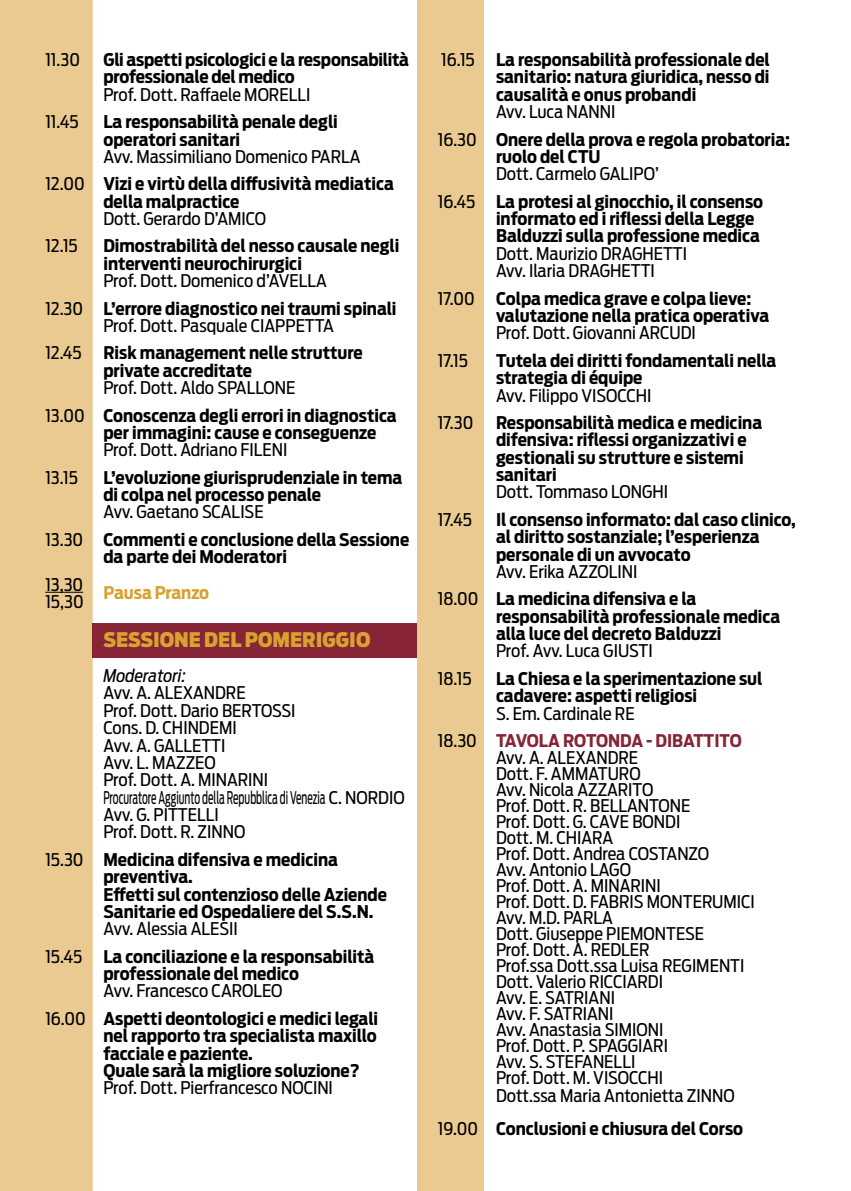
<style>
.page{position:relative;width:851px;height:1191px;background:#fff}
.page>*{position:absolute;margin:0;border:0;box-sizing:border-box;transform-origin:0 0}
.t1{font:900 20px "Antenna Cond";color:#d8a231;scale:1.04 1}
.t2{font:700 17.4px/17.4px "Antenna Cond";color:#000;scale:1.04 1}
.t3{font:17.4px/16px "Antenna Cond";color:#000;scale:1.04 1}
.t4{font:700 17.4px/27.4px "Antenna Cond";color:#872435;scale:1.04 1}
.t5{font:700 17.4px "Antenna Cond";color:#d8a231;scale:1.04 1}
.t6{font:italic 17.4px "Antenna Cond";color:#000;scale:1.04 1}
.s1{font-weight:400}
.s2{font-weight:700}
.s3{font-weight:400;color:#000}
</style>
<div class="page">
<div style="left:93px;top:623px;width:324px;height:34px;background:#872435"></div>
<div style="left:0;top:0;width:93px;height:1191px;background:#eaca90"></div>
<div style="left:417px;top:0;width:66px;height:1191px;background:#eaca90"></div>
<hr style="left:45px;top:592px;width:38px;height:1px;background:#000">
<p class="t3" style="left:45px;top:53px;width:35px">11.30</p>
<p class="t2" style="left:103px;top:52px;width:295px">Gli aspetti psicologici e la responsabilità professionale del medico</p>
<p class="t3" style="left:103px;top:88px;width:200px">Prof. Dott. Raffaele MORELLI</p>
<p class="t3" style="left:45px;top:115px;width:33px">11.45</p>
<p class="t2" style="left:103px;top:114px;width:227px">La responsabilità penale degli operatori sanitari</p>
<p class="t2" style="left:45px;top:144px;width:336px;line-height:27.4px;text-indent:58px"><span class="s1">Avv. Massimiliano Domenico PARLA<br>12.00</span> Vizi e virtù della diffusività mediatica</p>
<p class="t2" style="left:103px;top:194px;width:132px">della malpractice</p>
<p class="t3" style="left:103px;top:212px;width:158px">Dott. Gerardo D’AMICO</p>
<p class="t3" style="left:45px;top:239px;width:33px">12.15</p>
<p class="t2" style="left:103px;top:238px;width:286px">Dimostrabilità del nesso causale negli interventi neurochirurgici</p>
<p class="t2" style="left:45px;top:268px;width:339px;line-height:27.4px;text-indent:58px"><span class="s1">Prof. Dott. Domenico d’AVELLA<br>12.30</span> L’errore diagnostico nei traumi spinali</p>
<p class="t3" style="left:45px;top:313px;width:307px;line-height:27.4px;text-indent:58px">Prof. Dott. Pasquale CIAPPETTA<br>12.45 <span class="s2">Risk management nelle strutture</span></p>
<p class="t2" style="left:103px;top:363px;width:144px">private accreditate</p>
<p class="t2" style="left:45px;top:375px;width:339px;line-height:27.4px;text-indent:58px"><span class="s1">Prof. Dott. Aldo SPALLONE<br>13.00</span> Conoscenza degli errori in diagnostica</p>
<p class="t2" style="left:103px;top:425px;width:264px">per immagini: cause e conseguenze</p>
<p class="t3" style="left:103px;top:443px;width:178px">Prof. Dott. Adriano FILENI</p>
<p class="t3" style="left:45px;top:470px;width:33px">13.15</p>
<p class="t2" style="left:103px;top:470px;width:289px">L’evoluzione giurisprudenziale in tema di colpa nel processo penale</p>
<p class="t2" style="left:45px;top:499px;width:351px;line-height:27.4px;text-indent:58px"><span class="s1">Avv. Gaetano SCALISE<br>13.30</span> Commenti e conclusione della Sessione</p>
<p class="t2" style="left:103px;top:549px;width:178px">da parte dei Moderatori</p>
<p class="t3" style="left:45px;top:577px;width:38px">13,30</p>
<p class="t5" style="left:103px;top:585px;width:103px">Pausa Pranzo</p>
<p class="t3" style="left:45px;top:594px;width:38px">15,30</p>
<p class="t1" style="left:103px;top:628px;width:258px">SESSIONE DEL POMERIGGIO</p>
<p class="t6" style="left:103px;top:666px;width:81px">Moderatori:</p>
<p class="t3" style="left:103px;top:685px;width:291px;line-height:17.4px">Avv. A. ALEXANDRE<br>Prof. Dott. Dario BERTOSSI<br>Cons. D. CHINDEMI<br>Avv. A. GALLETTI<br>Avv. L. MAZZEO<br>Prof. Dott. A. MINARINI<br>Procuratore Aggiunto della Repubblica di Venezia C. NORDIO<br>Avv. G. PITTELLI<br>Prof. Dott. R. ZINNO</p>
<p class="t2" style="left:103px;top:852px;width:274px;text-indent:-58px"><span class="s1">15.30</span> Medicina difensiva e medicina preventiva.<br>Effetti sul contenzioso delle Aziende<br>Sanitarie ed Ospedaliere del S.S.N.</p>
<p class="t2" style="left:45px;top:916px;width:318px;line-height:27.4px;text-indent:58px"><span class="s1">Avv. Alessia ALESII<br>15.45</span> La conciliazione e la responsabilità</p>
<p class="t2" style="left:103px;top:966px;width:189px">professionale del medico</p>
<p class="t2" style="left:45px;top:978px;width:321px;line-height:27.4px;text-indent:58px"><span class="s1">Avv. Francesco CAROLEO<br>16.00</span> Aspetti deontologici e medici legali</p>
<p class="t2" style="left:103px;top:1028px;width:264px">nel rapporto tra specialista maxillo facciale e paziente.<br>Quale sarà la migliore soluzione?</p>
<p class="t3" style="left:103px;top:1081px;width:222px">Prof. Dott. Pierfrancesco NOCINI</p>
<p class="t2" style="left:496px;top:52px;width:265px;text-align:justify;text-indent:-55px"><span class="s1">16.15</span> La responsabilità professionale del sanitario: natura giuridica, nesso di causalità e onus probandi</p>
<p class="t2" style="left:438px;top:99px;width:340px;line-height:27.4px;text-indent:58px"><span class="s1">Avv. Luca NANNI<br>16.30</span> Onere della prova e regola probatoria:</p>
<p class="t2" style="left:496px;top:149px;width:102px">ruolo del CTU</p>
<p class="t2" style="left:438px;top:161px;width:314px;line-height:27.4px;text-indent:58px"><span class="s1">Dott. Carmelo GALIPO’<br>16.45</span> La protesi al ginocchio, il consenso</p>
<p class="t2" style="left:496px;top:211px;width:255px">informato ed i riflessi della Legge<br>Balduzzi sulla professione medica</p>
<p class="t3" style="left:496px;top:246px;width:185px;line-height:17.4px">Dott. Maurizio DRAGHETTI<br>Avv. Ilaria DRAGHETTI</p>
<p class="t2" style="left:496px;top:291px;width:264px;text-indent:-58px"><span class="s1">17.00</span> Colpa medica grave e colpa lieve: valutazione nella pratica operativa</p>
<p class="t3" style="left:496px;top:326px;width:194px">Prof. Dott. Giovanni ARCUDI</p>
<p class="t3" style="left:438px;top:353px;width:30px">17.15</p>
<p class="t2" style="left:496px;top:353px;width:271px">Tutela dei diritti fondamentali nella strategia di équipe</p>
<p class="t3" style="left:496px;top:388px;width:151px">Avv. Filippo VISOCCHI</p>
<p class="t3" style="left:438px;top:416px;width:35px">17.30</p>
<p class="t2" style="left:496px;top:415px;width:257px">Responsabilità medica e medicina difensiva: riflessi organizzativi e gestionali su strutture e sistemi sanitari</p>
<p class="t3" style="left:496px;top:485px;width:167px">Dott. Tommaso LONGHI</p>
<p class="t3" style="left:438px;top:512px;width:34px">17.45</p>
<p class="t2" style="left:496px;top:512px;width:289px">Il consenso informato: dal caso clinico, al diritto sostanziale; l’esperienza personale di un avvocato</p>
<p class="t3" style="left:438px;top:559px;width:250px;line-height:27.4px;text-align:center">Avv. Erika AZZOLINI<br>18.00 <span class="s2">La medicina difensiva e la</span></p>
<p class="t2" style="left:496px;top:609px;width:275px">responsabilità professionale medica alla luce del decreto Balduzzi</p>
<p class="t3" style="left:496px;top:644px;width:152px">Prof. Avv. Luca GIUSTI</p>
<p class="t3" style="left:438px;top:671px;width:34px">18.15</p>
<p class="t2" style="left:496px;top:671px;width:258px">La Chiesa e la sperimentazione sul cadavere: aspetti religiosi</p>
<p class="t4" style="left:438px;top:700px;width:293px;text-indent:58px"><span class="s3">S. Em. Cardinale RE<br>18.30</span> TAVOLA ROTONDA - DIBATTITO</p>
<p class="t3" style="left:496px;top:751px;width:250px">Avv. A. ALEXANDRE<br>Dott. F. AMMATURO<br>Avv. Nicola AZZARITO<br>Prof. Dott. R. BELLANTONE<br>Prof. Dott. G. CAVE BONDI<br>Dott. M. CHIARA<br>Prof. Dott. Andrea COSTANZO<br>Avv. Antonio LAGO<br>Prof. Dott. A. MINARINI<br>Prof. Dott. D. FABRIS MONTERUMICI<br>Avv. M.D. PARLA<br>Dott. Giuseppe PIEMONTESE<br>Prof. Dott. A. REDLER<br>Prof.ssa Dott.ssa Luisa REGIMENTI<br>Dott. Valerio RICCIARDI<br>Avv. E. SATRIANI<br>Avv. F. SATRIANI<br>Avv. Anastasia SIMIONI<br>Prof. Dott. P. SPAGGIARI<br>Avv. S. STEFANELLI<br>Prof. Dott. M. VISOCCHI<br>Dott.ssa Maria Antonietta ZINNO</p>
<p class="t2" style="left:438px;top:1121px;width:295px"><span class="s1">19.00</span> Conclusioni e chiusura del Corso</p>
</div>
